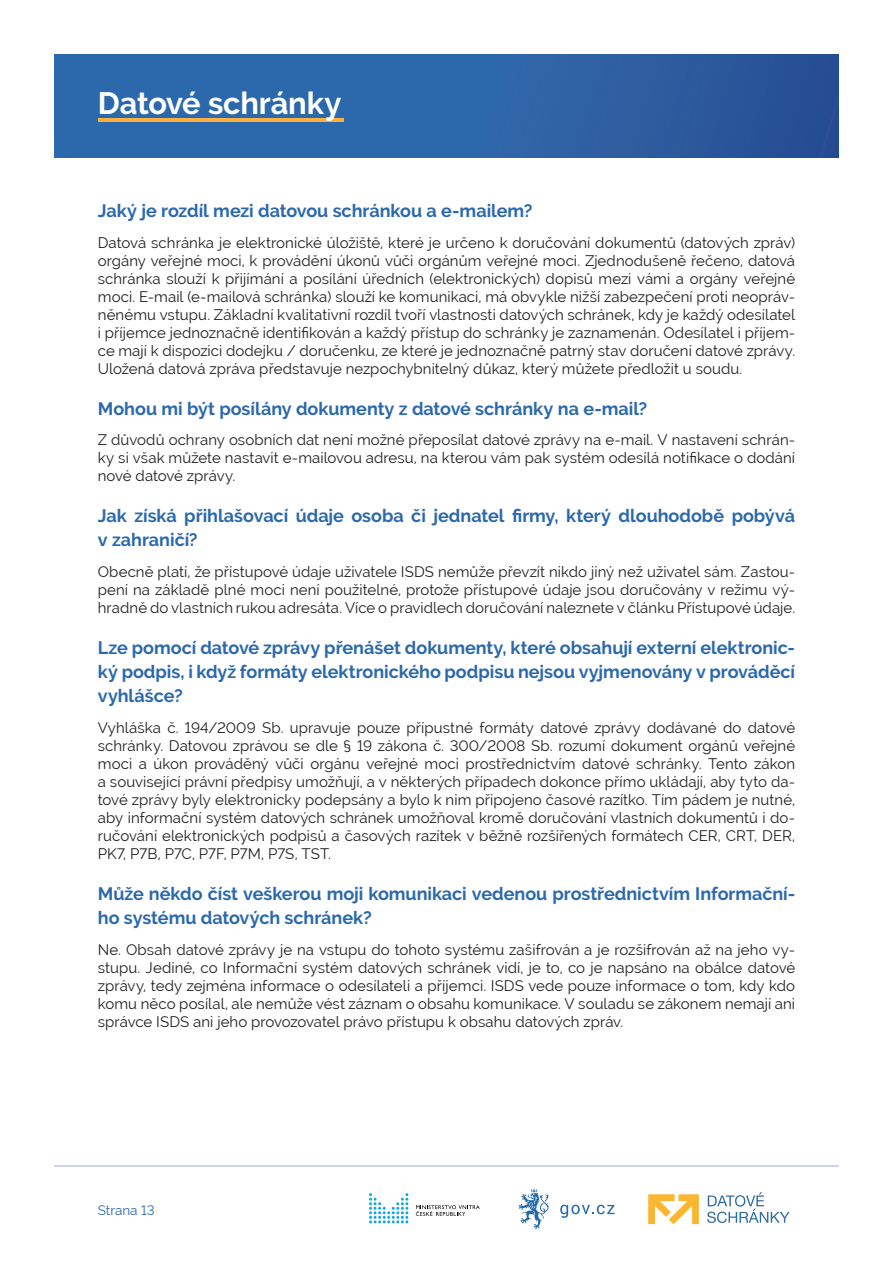
<style>
.page{position:relative;width:893px;height:1263px;background:#fff}
.page>*{position:absolute;margin:0;border:0;box-sizing:border-box;transform-origin:0 0}
.t1{font:700 30.75px "Raleway";letter-spacing:-.005em;color:#fff}
.t2{font:700 18px/24px "Raleway";color:#2c69ac}
.t3{font:15px/18px "Raleway";color:#231f20;text-align:justify}
.t4{font:13.5px "Raleway";color:#2c69ac}
</style>
<div class="page">
<svg style="left:707px;top:1192px;width:82px;height:31px"></svg>
<svg style="left:648px;top:1194px;width:51px;height:30px"></svg>
<svg style="left:519px;top:1189px;width:30px;height:40px"></svg>
<svg style="left:560px;top:1205px;width:55px;height:13px"></svg>
<svg style="left:416px;top:1205px;width:64px;height:11px"></svg>
<svg style="left:369px;top:1193px;width:39px;height:30px"></svg>
<hr style="left:54px;top:1165px;width:785px;height:1px;background:#cfd4e9">
<div style="left:54px;top:54px;width:785px;height:103px;background:linear-gradient(to right,#3171b0,#2a559a)"></div>
<hr style="left:98px;top:119px;width:246px;height:3px;background:#fbb03f">
<h1 class="t1" style="left:98px;top:86px;width:245px">Datové schránky</h1>
<p class="t2" style="left:98px;top:199px;width:436px">Jaký je rozdíl mezi datovou schránkou a e-mailem?</p>
<p class="t3" style="left:98px;top:233px;width:699px">Datová schránka je elektronické úložiště, které je určeno k doručování dokumentů (datových zpráv) orgány veřejné moci, k provádění úkonů vůči orgánům veřejné moci. Zjednodušeně řečeno, datová schránka slouží k přijímání a posílání úředních (elektronických) dopisů mezi vámi a orgány veřejné moci. E-mail (e-mailová schránka) slouží ke komunikaci, má obvykle nižší zabezpečení proti neopráv&shy;něnému vstupu. Základní kvalitativní rozdíl tvoří vlastnosti datových schránek, kdy je každý odesílatel i příjemce jednoznačně identifikován a každý přístup do schránky je zaznamenán. Odesílatel i příjem&shy;ce mají k dispozici dodejku / doručenku, ze které je jednoznačně patrný stav doručení datové zprávy.<br>Uložená datová zpráva představuje nezpochybnitelný důkaz, který můžete předložit u soudu.</p>
<p class="t2" style="left:98px;top:396px;width:551px">Mohou mi být posílány dokumenty z datové schránky na e-mail?</p>
<p class="t3" style="left:98px;top:431px;width:699px">Z důvodů ochrany osobních dat není možné přeposílat datové zprávy na e-mail. V nastavení schrán&shy;ky si však můžete nastavit e-mailovou adresu, na kterou vám pak systém odesílá notifikace o dodání nové datové zprávy.</p>
<p class="t2" style="left:98px;top:504px;width:699px">Jak získá přihlašovací údaje osoba či jednatel firmy, který dlouhodobě pobývá v zahraničí?</p>
<p class="t3" style="left:98px;top:563px;width:699px">Obecně platí, že přístupové údaje uživatele ISDS nemůže převzít nikdo jiný než uživatel sám. Zastou&shy;pení na základě plné moci není použitelné, protože přístupové údaje jsou doručovány v režimu vý&shy;hradně do vlastních rukou adresáta. Více o pravidlech doručování naleznete v článku Přístupové údaje.</p>
<p class="t2" style="left:98px;top:636px;width:699px;text-align:justify">Lze pomocí datové zprávy přenášet dokumenty, které obsahují externí elektronic&shy;ký podpis, i když formáty elektronického podpisu nejsou vyjmenovány v prováděcí vyhlášce?</p>
<p class="t3" style="left:98px;top:718px;width:699px">Vyhláška č. 194/2009 Sb. upravuje pouze přípustné formáty datové zprávy dodávané do datové schránky. Datovou zprávou se dle § 19 zákona č. 300/2008 Sb. rozumí dokument orgánů veřejné moci a úkon prováděný vůči orgánu veřejné moci prostřednictvím datové schránky. Tento zákon a související právní předpisy umožňují, a v některých případech dokonce přímo ukládají, aby tyto da&shy;tové zprávy byly elektronicky podepsány a bylo k nim připojeno časové razítko. Tím pádem je nutné, aby informační systém datových schránek umožňoval kromě doručování vlastních dokumentů i do&shy;ručování elektronických podpisů a časových razítek v běžně rozšířených formátech CER, CRT, DER, PK7, P7B, P7C, P7F, P7M, P7S, TST.</p>
<p class="t2" style="left:98px;top:882px;width:699px">Může někdo č í st veš kerou moji komunikaci vedenou prostř ednictví m Informační&shy;ho systému datových schránek?</p>
<p class="t3" style="left:98px;top:940px;width:699px">Ne. Obsah datové zprá vy je na vstupu do tohoto systé mu zaš ifrová n a je rozš ifrová n až na jeho vy&shy;stupu. Jediné , co Informač ní systé m datový ch schrá nek vidí , je to, co je napsá no na obá lce datové zprá vy, tedy zejmé na informace o odesí lateli a př í jemci. ISDS vede pouze informace o tom, kdy kdo komu ně co posí lal, ale nemů ž e vé st zá znam o obsahu komunikace. V souladu se zákonem nemají ani správce ISDS ani jeho provozovatel právo přístupu k obsahu datových zpráv.</p>
<p class="t4" style="left:98px;top:1202px;width:58px">Strana 13</p>
</div>
